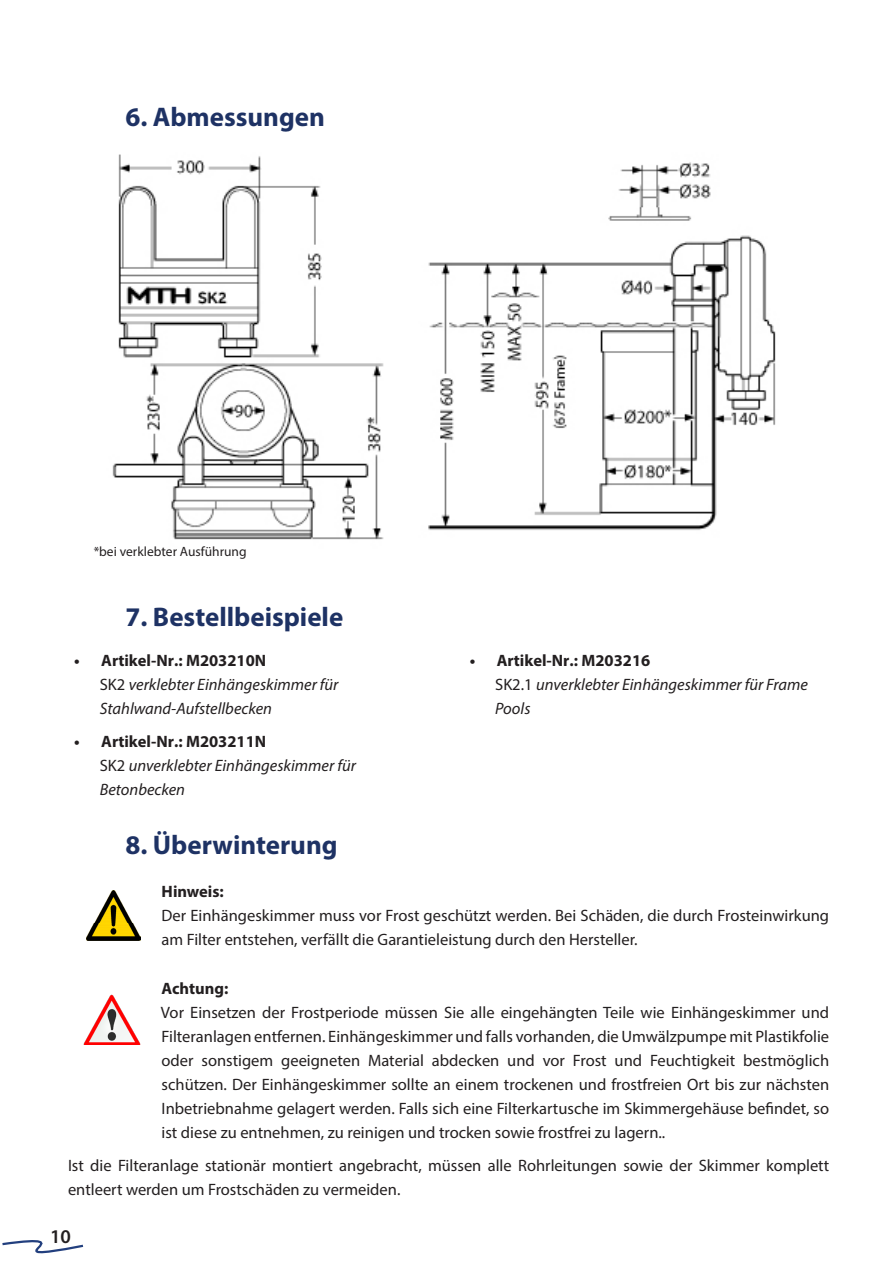
<style>
.page{position:relative;width:893px;height:1263px;background:#fff}
.page>*{position:absolute;margin:0;border:0;box-sizing:border-box;transform-origin:0 0}
.t1{font:700 27px "Myriad Pro";color:#1e3264}
.t2{font:600 19.5px "Myriad Pro";color:#231f20}
.t3{font:16.5px/24px "Myriad Pro";color:#231f20}
.t4{font:italic 16.5px "Myriad Pro";color:#231f20}
.t5{font:700 16.5px "Myriad Pro";color:#231f20}
.t6{font:13.5px "Myriad Pro";color:#231f20}
.s1{font-style:normal}
</style>
<div class="page">
<img style="left:83px;top:154px;width:693px;height:891px">
<img style="left:86px;top:891px;width:55px;height:49px">
<img style="left:84px;top:995px;width:56px;height:50px">
<svg style="left:2px;top:1240px;width:82px;height:14px"></svg>
<p class="t1" style="left:125px;top:99px;width:201px">6. Abmessungen</p>
<p class="t6" style="left:94px;top:543px;width:154px">*bei verklebter Ausführung</p>
<p class="t1" style="left:125px;top:599px;width:219px">7. Bestellbeispiele</p>
<p class="t5" style="left:74px;top:650px;width:194px">• Artikel-Nr.: M203210N</p>
<p class="t4" style="left:100px;top:675px;width:240px"><span class="s1">SK2</span> verklebter Einhängeskimmer für</p>
<p class="t4" style="left:100px;top:699px;width:174px">Stahlwand-Aufstellbecken</p>
<p class="t5" style="left:74px;top:730px;width:194px">• Artikel-Nr.: M203211N</p>
<p class="t4" style="left:100px;top:755px;width:258px"><span class="s1">SK2</span> unverklebter Einhängeskimmer für</p>
<p class="t4" style="left:100px;top:779px;width:87px">Betonbecken</p>
<p class="t1" style="left:125px;top:827px;width:214px">8. Überwinterung</p>
<p class="t5" style="left:470px;top:650px;width:182px">• Artikel-Nr.: M203216</p>
<p class="t4" style="left:495px;top:675px;width:314px"><span class="s1">SK2.1</span> unverklebter Einhängeskimmer für Frame</p>
<p class="t4" style="left:495px;top:699px;width:37px">Pools</p>
<p class="t5" style="left:162px;top:881px;width:64px">Hinweis:</p>
<p class="t3" style="left:162px;top:903px;width:669px">Der Einhängeskimmer muss vor Frost geschützt werden. Bei Schäden, die durch Frosteinwirkung am Filter entstehen, verfällt die Garantieleistung durch den Hersteller.</p>
<p class="t5" style="left:162px;top:978px;width:68px">Achtung:</p>
<p class="t3" style="left:161px;top:1000px;width:670px;text-align:justify">Vor Einsetzen der Frostperiode müssen Sie alle eingehängten Teile wie Einhängeskimmer und Filteranlagen entfernen. Einhängeskimmer und falls vorhanden, die Umwälzpumpe mit Plastikfolie oder sonstigem geeigneten Material abdecken und vor Frost und Feuchtigkeit bestmöglich schützen. Der Einhängeskimmer sollte an einem trockenen und frostfreien Ort bis zur nächsten Inbetriebnahme gelagert werden. Falls sich eine Filterkartusche im Skimmergehäuse befindet, so ist diese zu entnehmen, zu reinigen und trocken sowie frostfrei zu lagern..</p>
<p class="t3" style="left:68px;top:1153px;width:763px">Ist die Filteranlage stationär montiert angebracht, müssen alle Rohrleitungen sowie der Skimmer komplett entleert werden um Frostschäden zu vermeiden.</p>
<p class="t2" style="left:50px;top:1224px;width:22px">10</p>
<p class="t2" style="left:45px;top:1225px;width:22px">10</p>
</div>
